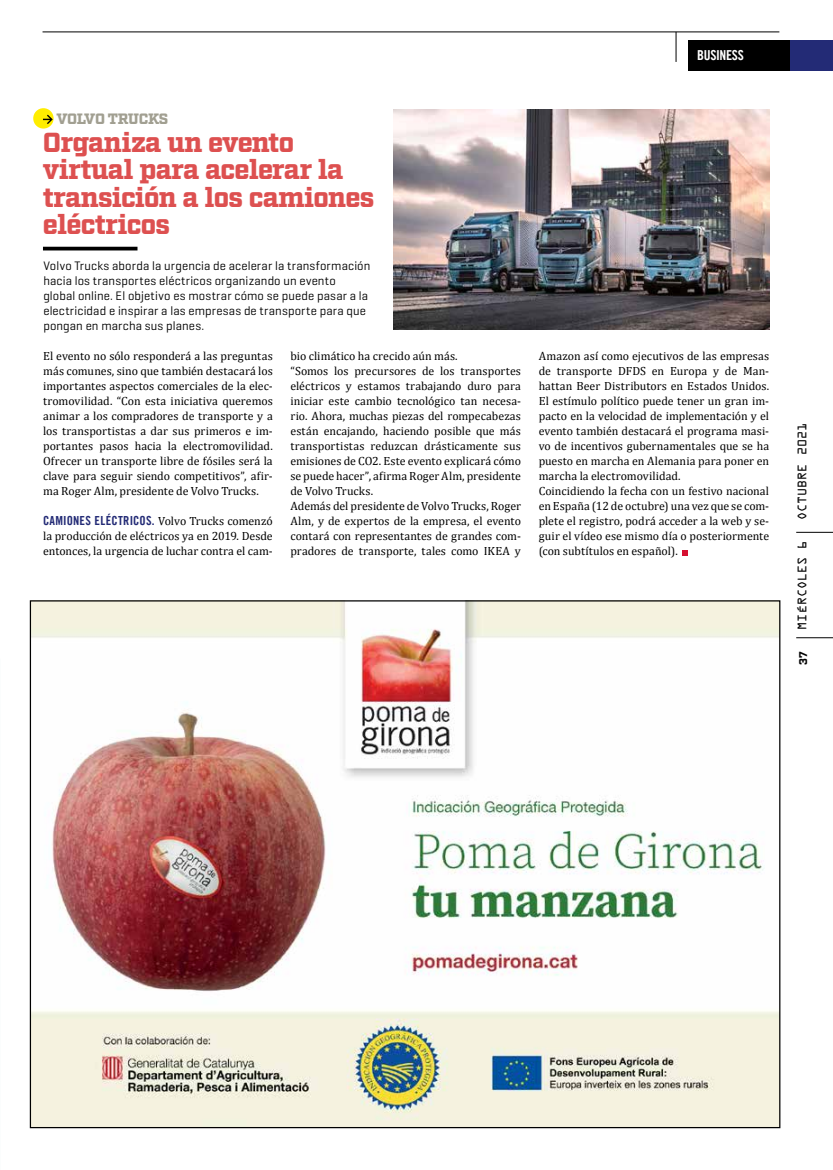
<style>
.page{position:relative;width:833px;height:1170px;background:#fff}
.page>*{position:absolute;margin:0;border:0;box-sizing:border-box;transform-origin:0 0}
.t1{font:900 27.5px/27.5px "Factoria";letter-spacing:-.035em;color:#dd5050}
.t2{font:900 15px "Factoria";letter-spacing:-.035em;color:#a19f91}
.t3{font:13.75px "Trade Gothic LT Com Bd Cn 20";letter-spacing:-.025em;color:#fff}
.t4{font:12.5px/15px "Geogrotesque";letter-spacing:.01em;color:#000}
.t5{font:12.5px "Trade Gothic LT Com Bd Cn 20";letter-spacing:.02em;color:#232b76}
.t6{font:11.88px/15px "Cambria";letter-spacing:.005em;color:#000}
.t7{font:11.25px "OCRA Std";color:#000}
.t8{font:700 11.25px "Factoria";color:#000}
.s1{font-family:"Cambria";font-size:11.88px;color:#000}
</style>
<div class="page">
<hr style="left:796px;top:532px;width:37px;height:1px;background:#000">
<hr style="left:796px;top:637px;width:37px;height:1px;background:#000">
<div style="left:688px;top:41px;width:113px;height:30px;background:#000"></div>
<hr style="left:676px;top:32px;width:1px;height:30px;background:#000">
<hr style="left:43px;top:32px;width:736px;height:1px;background:#000">
<div style="left:790px;top:41px;width:43px;height:30px;background:#232b76"></div>
<div style="left:33px;top:108px;width:21px;height:21px;background:#ffed00;border-radius:50%"></div>
<svg style="left:43px;top:115px;width:10px;height:9px"></svg>
<hr style="left:43px;top:247px;width:94px;height:3px;background:#000">
<svg style="left:682px;top:550px;width:6px;height:5px"></svg>
<img style="left:393px;top:110px;width:376px;height:220px">
<img style="left:32px;top:602px;width:746px;height:524px">
<p class="t2" style="left:56px;top:110px;width:114px">VOLVO TRUCKS</p>
<h1 class="t1" style="left:43px;top:130px;width:333px">Organiza un evento virtual para acelerar la transición a los camiones eléctricos</h1>
<p class="t4" style="left:43px;top:258px;width:328px">Volvo Trucks aborda la urgencia de acelerar la transformación hacia los transportes eléctricos organizando un evento global online. El objetivo es mostrar cómo se puede pasar a la electricidad e inspirar a las empresas de transporte para que pongan en marcha sus planes.</p>
<p class="t3" style="left:697px;top:47px;width:48px">BUSINESS</p>
<p class="t6" style="left:43px;top:348px;width:231px;text-align:justify">El evento no sólo responderá a las preguntas más comunes, sino que también destacará los importantes aspectos comerciales de la elec&shy;tromovilidad. “Con esta iniciativa queremos animar a los compradores de transporte y a los transportistas a dar sus primeros e im&shy;portantes pasos hacia la electromovilidad.<br>Ofrecer un transporte libre de fósiles será la clave para seguir siendo competitivos”, afir&shy;ma Roger Alm, presidente de Volvo Trucks.</p>
<p class="t5" style="left:43px;top:513px;width:231px">CAMIONES ELÉCTRICOS. <span class="s1">Volvo Trucks comenzó</span></p>
<p class="t6" style="left:43px;top:528px;width:231px">la producción de eléctricos ya en 2019. Desde entonces, la urgencia de luchar contra el cam-</p>
<p class="t6" style="left:290px;top:348px;width:232px">bio climático ha crecido aún más.<br>“Somos los precursores de los transportes eléctricos y estamos trabajando duro para iniciar este cambio tecnológico tan necesa&shy;rio. Ahora, muchas piezas del rompecabezas están encajando, haciendo posible que más transportistas reduzcan drásticamente sus emisiones de CO2. Este evento explicará cómo se puede hacer”, afirma Roger Alm, presidente de Volvo Trucks.<br>Además del presidente de Volvo Trucks, Roger Alm, y de expertos de la empresa, el evento contará con representantes de grandes com&shy;pradores de transporte, tales como IKEA y</p>
<p class="t6" style="left:539px;top:348px;width:232px">Amazon así como ejecutivos de las empresas de transporte DFDS en Europa y de Man&shy;hattan Beer Distributors en Estados Unidos.<br>El estímulo político puede tener un gran im&shy;pacto en la velocidad de implementación y el evento también destacará el programa masi&shy;vo de incentivos gubernamentales que se ha puesto en marcha en Alemania para poner en marcha la electromovilidad.<br>Coincidiendo la fecha con un festivo nacional en España (12 de octubre) una vez que se com&shy;plete el registro, podrá acceder a la web y se&shy;guir el vídeo ese mismo día o posteriormente (con subtítulos en español).</p>
<p class="t7" style="left:797px;top:520px;width:99px;rotate:-90deg">OCTUBRE 2021</p>
<p class="t7" style="left:797px;top:629px;width:91px;rotate:-90deg">MIÉRCOLES 6</p>
<p class="t8" style="left:796px;top:664px;width:15px;rotate:-90deg">37</p>
</div>
